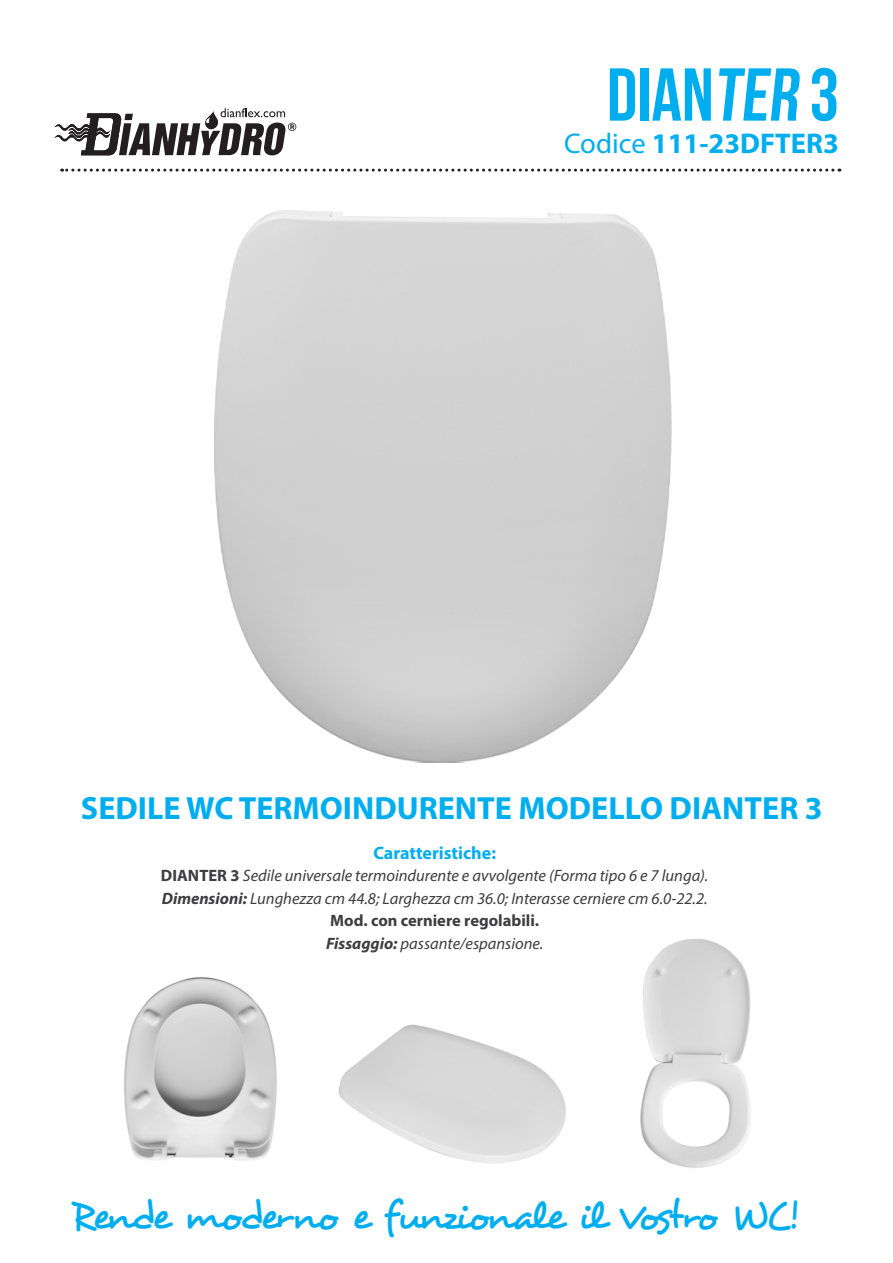
<style>
.page{position:relative;width:893px;height:1263px;background:#fff}
.page>*{position:absolute;margin:0;border:0;box-sizing:border-box;transform-origin:0 0}
.t1{font:74.7px "Bebas Neue";color:#00aeef}
.t2{font:40.5px "Desyrel";letter-spacing:-.075em;color:#00aeef}
.t3{font:700 32.25px "Myriad Pro";color:#00aeef}
.t4{font:700 28.5px "Myriad Pro";color:#00aeef}
.t5{font:700 18px "Myriad Pro";color:#00aeef}
.t6{font:italic 16.5px "Myriad Pro";color:#3e3e40}
.t7{font:700 16.5px "Myriad Pro";color:#3e3e40}
.s1{font-weight:400}
.s2{font-weight:700;font-style:normal}
.s3{font-weight:700}
</style>
<div class="page">
<img style="left:123px;top:977px;width:154px;height:184px">
<img style="left:640px;top:938px;width:111px;height:230px">
<img style="left:338px;top:1024px;width:228px;height:140px">
<svg style="left:55px;top:108px;width:242px;height:47px"></svg>
<svg style="left:62px;top:169px;width:771px;height:3px"></svg>
<p class="t1" style="left:607px;top:54px;width:234px">DIANTER 3</p>
<p class="t4" style="left:564px;top:125px;width:276px"><span class="s1">Codice</span> 111-23DFTER3</p>
<p class="t3" style="left:81px;top:787px;width:743px">SEDILE WC TERMOINDURENTE MODELLO DIANTER 3</p>
<p class="t5" style="left:373px;top:841px;width:124px">Caratteristiche:</p>
<p class="t6" style="left:161px;top:865px;width:549px"><span class="s2">DIANTER 3</span> Sedile universale termoindurente e avvolgente (Forma tipo 6 e 7 lunga).</p>
<p class="t6" style="left:162px;top:888px;width:547px"><span class="s3">Dimensioni:</span> Lunghezza cm 44.8; Larghezza cm 36.0; Interasse cerniere cm 6.0-22.2.</p>
<p class="t7" style="left:330px;top:910px;width:211px">Mod. con cerniere regolabili.</p>
<p class="t6" style="left:326px;top:933px;width:219px"><span class="s3">Fissaggio:</span> passante/espansione.</p>
<p class="t2" style="left:71px;top:1191px;width:728px">Rende moderno e funzionale il Vostro WC!</p>
</div>
